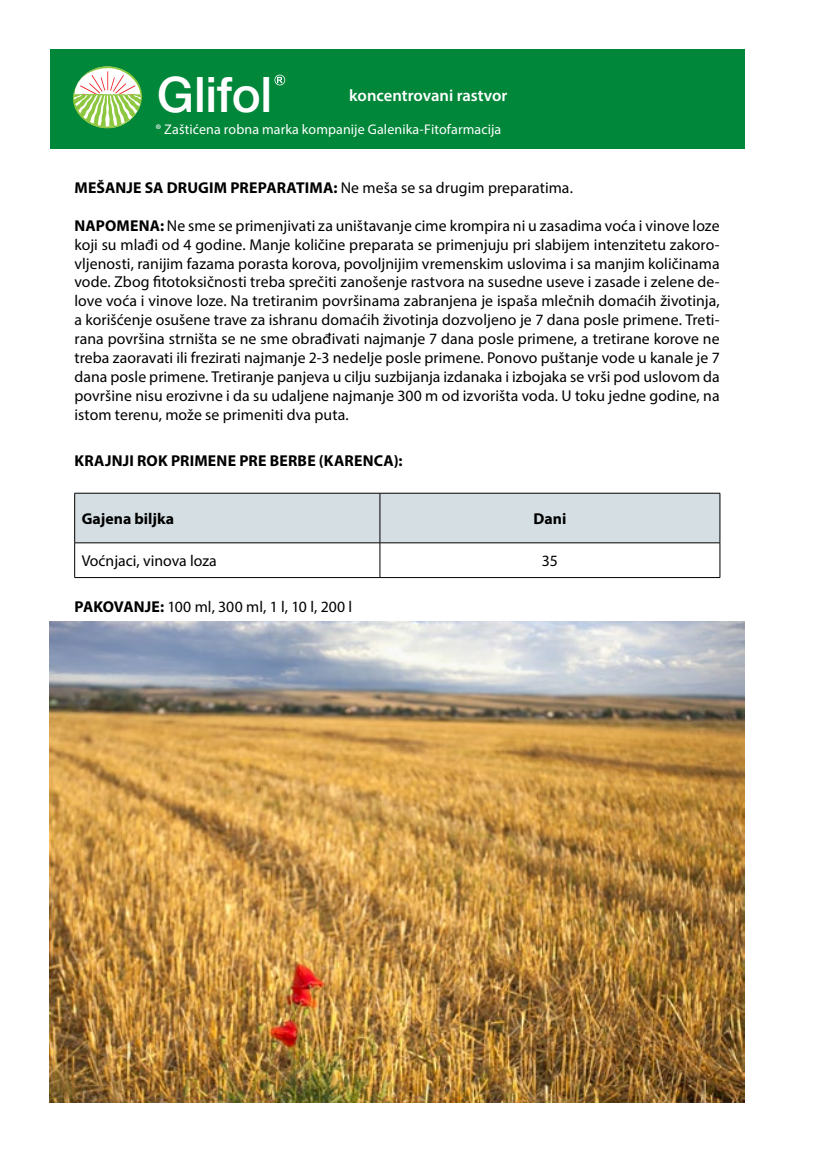
<style>
.page{position:relative;width:819px;height:1166px;background:#fff}
.page>*{position:absolute;margin:0;border:0;box-sizing:border-box;transform-origin:0 0}
.t1{font:500 49px "Helvetica Neue LT Pro";letter-spacing:-.005em;color:#fff}
.t2{font:600 16.62px "Myriad Pro";color:#fff}
.t3{font:15.75px/18.9px "Myriad Pro";letter-spacing:.005em;color:#000;text-align:justify}
.t4{font:700 15.75px "Myriad Pro";letter-spacing:.01em;color:#000}
.t5{font:14px "Myriad Pro";letter-spacing:.005em;color:#fff}
.s1{font-weight:700}
</style>
<div class="page">
<svg style="left:75px;top:494px;width:644px;height:83px"></svg>
<hr style="left:74px;top:493px;width:306px;height:1px;background:#000">
<hr style="left:74px;top:493px;width:1px;height:50px;background:#000">
<hr style="left:380px;top:493px;width:340px;height:1px;background:#000">
<hr style="left:379px;top:493px;width:1px;height:50px;background:#000">
<hr style="left:719px;top:493px;width:1px;height:50px;background:#000">
<hr style="left:74px;top:542px;width:306px;height:1px;background:#000">
<hr style="left:74px;top:543px;width:1px;height:34px;background:#000">
<hr style="left:380px;top:542px;width:340px;height:1px;background:#000">
<hr style="left:379px;top:543px;width:1px;height:34px;background:#000">
<hr style="left:719px;top:543px;width:1px;height:34px;background:#000">
<hr style="left:74px;top:577px;width:306px;height:1px;background:#000">
<hr style="left:380px;top:577px;width:340px;height:1px;background:#000">
<div style="left:50px;top:50px;width:694px;height:99px;background:#008739"></div>
<svg style="left:73px;top:66px;width:69px;height:63px"></svg>
<svg style="left:274px;top:75px;width:11px;height:10px"></svg>
<img style="left:50px;top:622px;width:694px;height:480px">
<h1 class="t1" style="left:157px;top:66px;width:117px">Glifol</h1>
<p class="t2" style="left:349px;top:85px;width:160px">koncentrovani rastvor</p>
<p class="t5" style="left:155px;top:121px;width:347px">® Zaštićena robna marka kompanije Galenika-Fitofarmacija</p>
<p class="t3" style="left:74px;top:178px;width:500px"><span class="s1">MEŠANJE SA DRUGIM PREPARATIMA:</span> Ne meša se sa drugim preparatima.</p>
<p class="t3" style="left:74px;top:216px;width:646px"><span class="s1">NAPOMENA:</span> Ne sme se primenjivati za uništavanje cime krompira ni u zasadima voća i vinove loze koji su mlađi od 4 godine. Manje količine preparata se primenjuju pri slabijem intenzitetu zakoro&shy;vljenosti, ranijim fazama porasta korova, povoljnijim vremenskim uslovima i sa manjim količinama vode. Zbog fitotoksičnosti treba sprečiti zanošenje rastvora na susedne useve i zasade i zelene de&shy;love voća i vinove loze. Na tretiranim površinama zabranjena je ispaša mlečnih domaćih životinja, a korišćenje osušene trave za ishranu domaćih životinja dozvoljeno je 7 dana posle primene. Treti&shy;rana površina strništa se ne sme obrađivati najmanje 7 dana posle primene, a tretirane korove ne treba zaoravati ili frezirati najmanje 2-3 nedelje posle primene. Ponovo puštanje vode u kanale je 7 dana posle primene. Tretiranje panjeva u cilju suzbijanja izdanaka i izbojaka se vrši pod uslovom da površine nisu erozivne i da su udaljene najmanje 300 m od izvorišta voda. U toku jedne godine, na istom terenu, može se primeniti dva puta.</p>
<p class="t4" style="left:74px;top:450px;width:330px">KRAJNJI ROK PRIMENE PRE BERBE (KARENCA):</p>
<p class="t4" style="left:82px;top:508px;width:94px">Gajena biljka</p>
<p class="t4" style="left:533px;top:508px;width:34px">Dani</p>
<p class="t3" style="left:82px;top:551px;width:137px">Voćnjaci, vinova loza</p>
<p class="t3" style="left:542px;top:551px;width:18px">35</p>
<p class="t3" style="left:74px;top:597px;width:279px"><span class="s1">PAKOVANJE:</span> 100 ml, 300 ml, 1 l, 10 l, 200 l</p>
</div>
